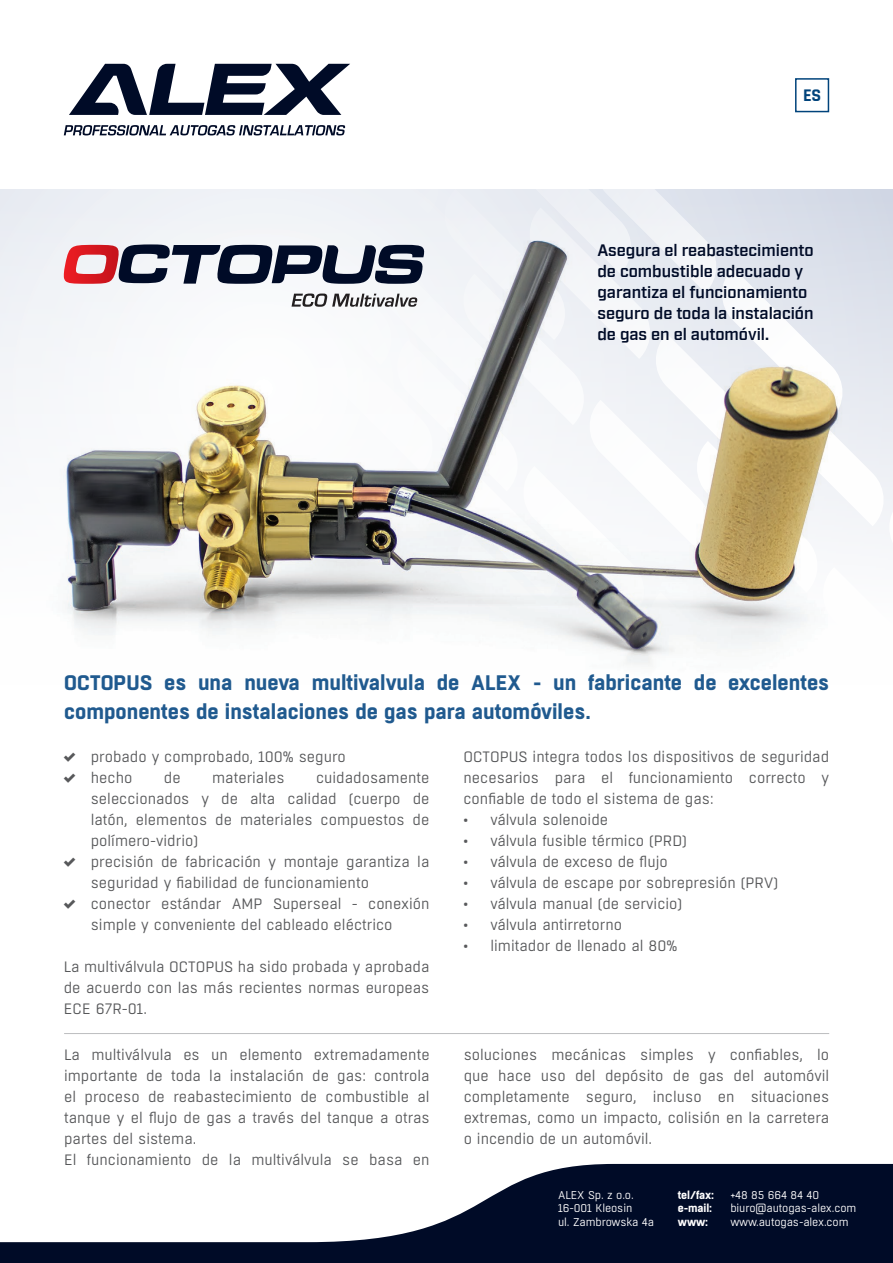
<style>
.page{position:relative;width:893px;height:1263px;background:#fff}
.page>*{position:absolute;margin:0;border:0;box-sizing:border-box;transform-origin:0 0}
.t1{font:700 21px/28.5px "Boxed";color:#205a8f}
.t2{font:700 18px "Rajdhani";color:#00437b}
.t3{font:600 16.5px/21px "Industry";color:#000b27}
.t4{font:15px/21px "Boxed";color:#57585a;text-align:justify}
.t5{font:11.25px/13.5px "Boxed";letter-spacing:-.01em;color:#fff}
.t6{font:700 11.25px/13.5px "Boxed";letter-spacing:-.01em;color:#fff}
.s1{font-family:"iconic fill";font-size:12px}
</style>
<div class="page">
<svg style="left:0;top:1164px;width:893px;height:99px;fill:#000b27"></svg>
<img style="left:0;top:63px;width:893px;height:351px">
<svg style="left:56px;top:190px;width:837px;height:476px"></svg>
<hr style="left:64px;top:1033px;width:765px;height:1px;background:#bcbdc0">
<p class="t2" style="left:803px;top:85px;width:20px">ES</p>
<p class="t3" style="left:597px;top:240px;width:218px">Asegura el reabastecimiento de combustible adecuado y garantiza el funcionamiento seguro de toda la instalación de gas en el automóvil.</p>
<h1 class="t1" style="left:64px;top:669px;width:767px">OCTOPUS es una nueva multivalvula de ALEX - un fabricante de excelentes componentes de instalaciones de gas para automóviles.</h1>
<p class="t4" style="left:64px;top:746px;width:284px"><span class="s1">✓</span> probado y comprobado, 100% seguro</p>
<p class="t4" style="left:64px;top:767px;width:70px"><span class="s1">✓</span> hecho</p>
<p class="t4" style="left:164px;top:767px;width:18px">de</p>
<p class="t4" style="left:212px;top:767px;width:74px">materiales</p>
<p class="t4" style="left:463px;top:746px;width:367px">OCTOPUS integra todos los dispositivos de seguridad necesarios para el funcionamiento correcto y confiable de todo el sistema de gas:</p>
<p class="t4" style="left:463px;top:809px;width:146px">• válvula solenoide</p>
<p class="t4" style="left:463px;top:830px;width:225px">• válvula fusible térmico (PRD)</p>
<p class="t4" style="left:463px;top:851px;width:206px">• válvula de exceso de flujo</p>
<p class="t4" style="left:463px;top:872px;width:316px">• válvula de escape por sobrepresión (PRV)</p>
<p class="t4" style="left:463px;top:893px;width:220px">• válvula manual (de servicio)</p>
<p class="t4" style="left:463px;top:914px;width:160px">• válvula antirretorno</p>
<p class="t4" style="left:463px;top:935px;width:215px">• limitador de llenado al 80%</p>
<p class="t4" style="left:91px;top:767px;width:340px;text-indent:225px">cuidadosamente seleccionados y de alta calidad (cuerpo de latón, elementos de materiales compuestos de polímero-vidrio)</p>
<p class="t4" style="left:91px;top:851px;width:340px;text-indent:-27px"><span class="s1">✓</span> precisión de fabricación y montaje garantiza la seguridad y fiabilidad de funcionamiento</p>
<p class="t4" style="left:91px;top:893px;width:340px;text-indent:-27px"><span class="s1">✓</span> conector estándar AMP Superseal - conexión simple y conveniente del cableado eléctrico</p>
<p class="t4" style="left:64px;top:956px;width:367px">La multiválvula OCTOPUS ha sido probada y aprobada de acuerdo con las más recientes normas europeas ECE 67R-01.</p>
<p class="t4" style="left:64px;top:1044px;width:367px;text-align:left">La multiválvula es un elemento extremadamente importante de toda la instalación de gas: controla el proceso de reabastecimiento de combustible al tanque y el flujo de gas a través del tanque a otras partes del sistema.<br>El funcionamiento de la multiválvula se basa en</p>
<p class="t4" style="left:464px;top:1044px;width:367px">soluciones mecánicas simples y confiables, lo que hace uso del depósito de gas del automóvil completamente seguro, incluso en situaciones extremas, como un impacto, colisión en la carretera o incendio de un automóvil.</p>
<p class="t5" style="left:558px;top:1188px;width:97px">ALEX Sp. z o.o.<br>16-001 Kleosin<br>ul. Zambrowska 4a</p>
<p class="t6" style="left:678px;top:1188px;width:38px">tel/fax: e-mail: www:</p>
<p class="t5" style="left:730px;top:1188px;width:127px">+48 85 664 84 40 biuro@autogas-alex.com www.autogas-alex.com</p>
</div>
